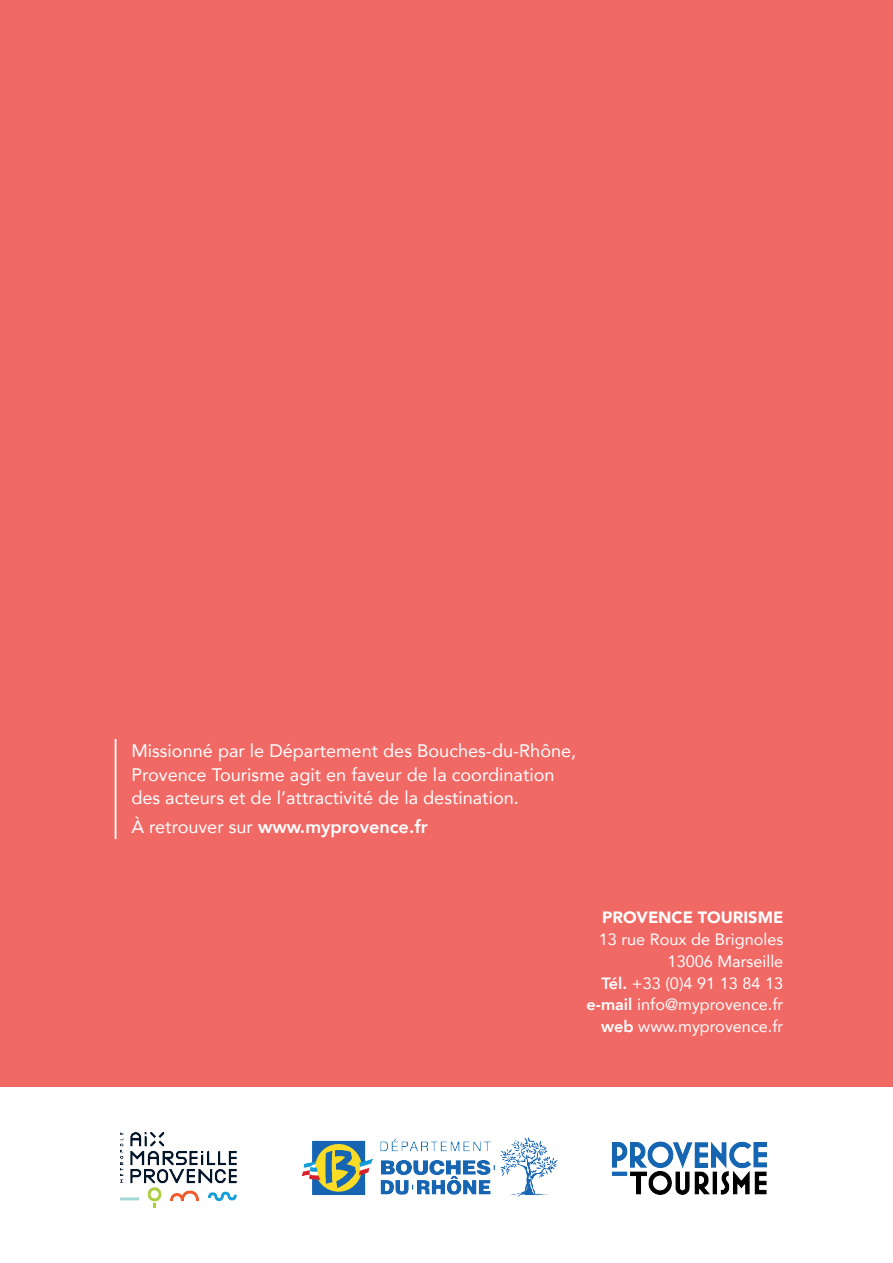
<style>
.page{position:relative;width:893px;height:1263px;background:#fff}
.page>*{position:absolute;margin:0;border:0;box-sizing:border-box;transform-origin:0 0}
.t1{font:18.15px/23.5px "Avenir";color:#fff}
.t2{font:800 18.15px "Avenir";color:#fff}
.t3{font:16.35px/21.8px "Avenir";color:#fff;text-align:right}
.t4{font:900 16.35px "Avenir";color:#fff}
.s1{font-weight:400}
.s2{font-weight:800}
</style>
<div class="page">
<div style="left:0;top:0;width:893px;height:1087px;background:#f16965"></div>
<hr style="left:115px;top:739px;width:1px;height:100px;background:#fff">
<img style="left:121px;top:1133px;width:646px;height:74px">
<p class="t1" style="left:131px;top:738px;width:446px">Missionné par le Département des Bouches-du-Rhône,<br>Provence Tourisme agit en faveur de la coordination des acteurs et de l’attractivité de la destination.</p>
<p class="t2" style="left:131px;top:812px;width:298px"><span class="s1">À retrouver sur</span> www.myprovence.fr</p>
<p class="t4" style="left:602px;top:904px;width:183px">PROVENCE TOURISME</p>
<p class="t3" style="left:586px;top:928px;width:198px">13 rue Roux de Brignoles<br>13006 Marseille<br><span class="s2">Tél.</span> +33 (0)4 91 13 84 13 <span class="s2">e-mail</span> info@myprovence.fr <span class="s2">web</span> www.myprovence.fr</p>
</div>
